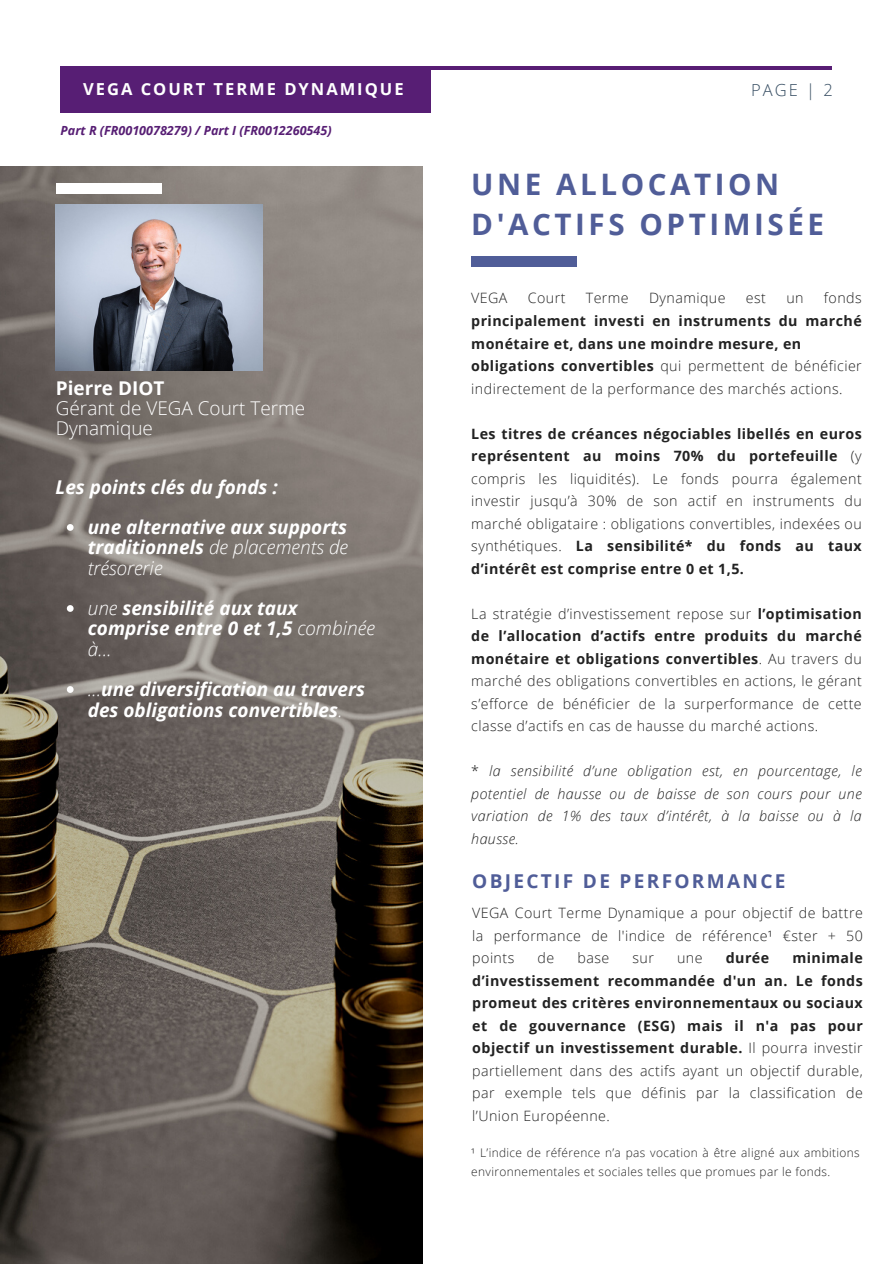
<style>
.page{position:relative;width:893px;height:1264px;background:#fff}
.page>*{position:absolute;margin:0;border:0;box-sizing:border-box;transform-origin:0 0}
.t1{font:700 29.55px/40.5px "Open Sans";letter-spacing:.12em;color:#505d98}
.t2{font:700 19.05px "Open Sans";letter-spacing:.12em;color:#505d98}
.t3{font:italic 700 18.9px/20.2px "Open Sans";color:#fff}
.t4{font:300 18.9px/20.2px "Open Sans";color:#fff}
.t5{font:700 16.5px "Open Sans";letter-spacing:.12em;color:#fff}
.t6{font:300 16.5px "Open Sans";color:#364d62}
.t7{font:300 14.25px/22.5px "Open Sans";letter-spacing:.03em;color:#222;text-align:justify}
.t8{font:700 14.25px/22.5px "Open Sans";letter-spacing:.03em;color:#222;text-align:justify}
.t9{font:italic 300 14.25px/22.5px "Open Sans";letter-spacing:.03em;color:#222;text-align:justify}
.t10{font:italic 700 12.6px "Open Sans";color:#571e74}
.t11{font:300 11.85px/18.9px "Open Sans";letter-spacing:.03em;color:#222}
.s1{font-weight:700}
.s2{font-weight:300}
.s3{font-style:normal}
</style>
<div class="page">
<hr style="left:61px;top:66px;width:770px;height:4px;background:#581d74">
<div style="left:61px;top:66px;width:369px;height:46px;background:#571e74"></div>
<img style="left:0;top:166px;width:422px;height:1097px">
<div style="left:56px;top:183px;width:106px;height:10px;background:#fff"></div>
<div style="left:471px;top:256px;width:106px;height:10px;background:#505d98"></div>
<img style="left:56px;top:204px;width:207px;height:167px">
<svg style="left:67px;top:524px;width:7px;height:7px"></svg>
<svg style="left:67px;top:605px;width:7px;height:7px"></svg>
<svg style="left:67px;top:686px;width:7px;height:7px"></svg>
<p class="t5" style="left:83px;top:77px;width:322px">VEGA COURT TERME DYNAMIQUE</p>
<h5 class="t6" style="left:751px;top:79px;width:83px">PAGE | 2</h5>
<p class="t10" style="left:61px;top:121px;width:272px">Part R (FR0010078279) / Part I (FR0012260545)</p>
<h6 class="t4" style="left:56px;top:377px;width:251px"><span class="s1">Pierre DIOT<br></span>Gérant de VEGA Court Terme<br>Dynamique</h6>
<p class="t3" style="left:56px;top:476px;width:224px">Les points clés du fonds :</p>
<p class="t3" style="left:88px;top:516px;width:262px;text-align:justify">une alternative aux supports traditionnels <span class="s2">de placements de trésorerie</span></p>
<h1 class="t3" style="left:88px;top:597px;width:288px"><span class="s2">une</span> sensibilité aux taux comprise entre 0 et 1,5 <span class="s2">combinée à...</span></h1>
<p class="t3" style="left:88px;top:678px;width:279px"><span class="s2">...</span>une diversification au travers des obligations convertibles<span class="s2">.</span></p>
<p class="t1" style="left:471px;top:163px;width:354px">UNE ALLOCATION<br>D'ACTIFS OPTIMISÉE</p>
<p class="t8" style="left:471px;top:287px;width:392px;text-indent:352px"><span class="s2">fonds </span>principalement investi en instruments du marché monétaire et, dans une moindre mesure, en</p>
<p class="t7" style="left:471px;top:354px;width:392px"><span class="s1">obligations convertibles</span> qui permettent de bénéficier indirectement de la performance des marchés actions.</p>
<h4 class="t7" style="left:471px;top:422px;width:392px"><span class="s1">Les titres de créances négociables libellés en euros représentent au moins 70% du portefeuille</span> (y compris les liquidités). Le fonds pourra également investir jusqu’à 30% de son actif en instruments du marché obligataire : obligations convertibles, indexées ou synthétiques. <span class="s1">La sensibilité* du fonds au taux d’intérêt est comprise entre 0 et 1,5.</span></h4>
<h3 class="t7" style="left:471px;top:602px;width:392px">La stratégie d’investissement repose sur <span class="s1">l’optimisation de l’allocation d’actifs entre produits du marché monétaire et obligations convertibles</span>. Au travers du marché des obligations convertibles en actions, le gérant s’efforce de bénéficier de la surperformance de cette classe d’actifs en cas de hausse du marché actions.</h3>
<p class="t9" style="left:471px;top:759px;width:392px"><span class="s3">*</span> la sensibilité d’une obligation est, en pourcentage, le potentiel de hausse ou de baisse de son cours pour une variation de 1% des taux d’intérêt, à la baisse ou à la hausse.</p>
<p class="t7" style="left:471px;top:287px;width:38px">VEGA</p>
<p class="t7" style="left:528px;top:287px;width:39px">Court</p>
<p class="t7" style="left:585px;top:287px;width:44px">Terme</p>
<p class="t7" style="left:649px;top:287px;width:78px">Dynamique</p>
<p class="t7" style="left:745px;top:287px;width:22px">est</p>
<p class="t7" style="left:786px;top:287px;width:19px">un</p>
<p class="t2" style="left:472px;top:868px;width:315px">OBJECTIF DE PERFORMANCE</p>
<p class="t7" style="left:472px;top:901px;width:392px">VEGA Court Terme Dynamique a pour objectif de battre la performance de l'indice de référence¹ €ster + 50 points</p>
<p class="t7" style="left:537px;top:946px;width:18px">de</p>
<p class="t7" style="left:577px;top:946px;width:33px">base</p>
<p class="t7" style="left:632px;top:946px;width:23px">sur</p>
<p class="t7" style="left:677px;top:946px;width:27px">une</p>
<p class="t8" style="left:725px;top:946px;width:45px">durée</p>
<p class="t8" style="left:472px;top:946px;width:392px;text-indent:320px">minimale d’investissement recommandée d'un an. Le fonds promeut des critères environnementaux ou sociaux et de gouvernance (ESG) mais il n'a pas pour objectif un investissement durable. <span class="s2">Il pourra investir partiellement dans des actifs ayant un objectif durable, par exemple tels que définis par la classification de l’Union Européenne.</span></p>
<p class="t11" style="left:471px;top:1143px;width:390px">¹ L’indice de référence n’a pas vocation à être aligné aux ambitions environnementales et sociales telles que promues par le fonds.</p>
</div>
